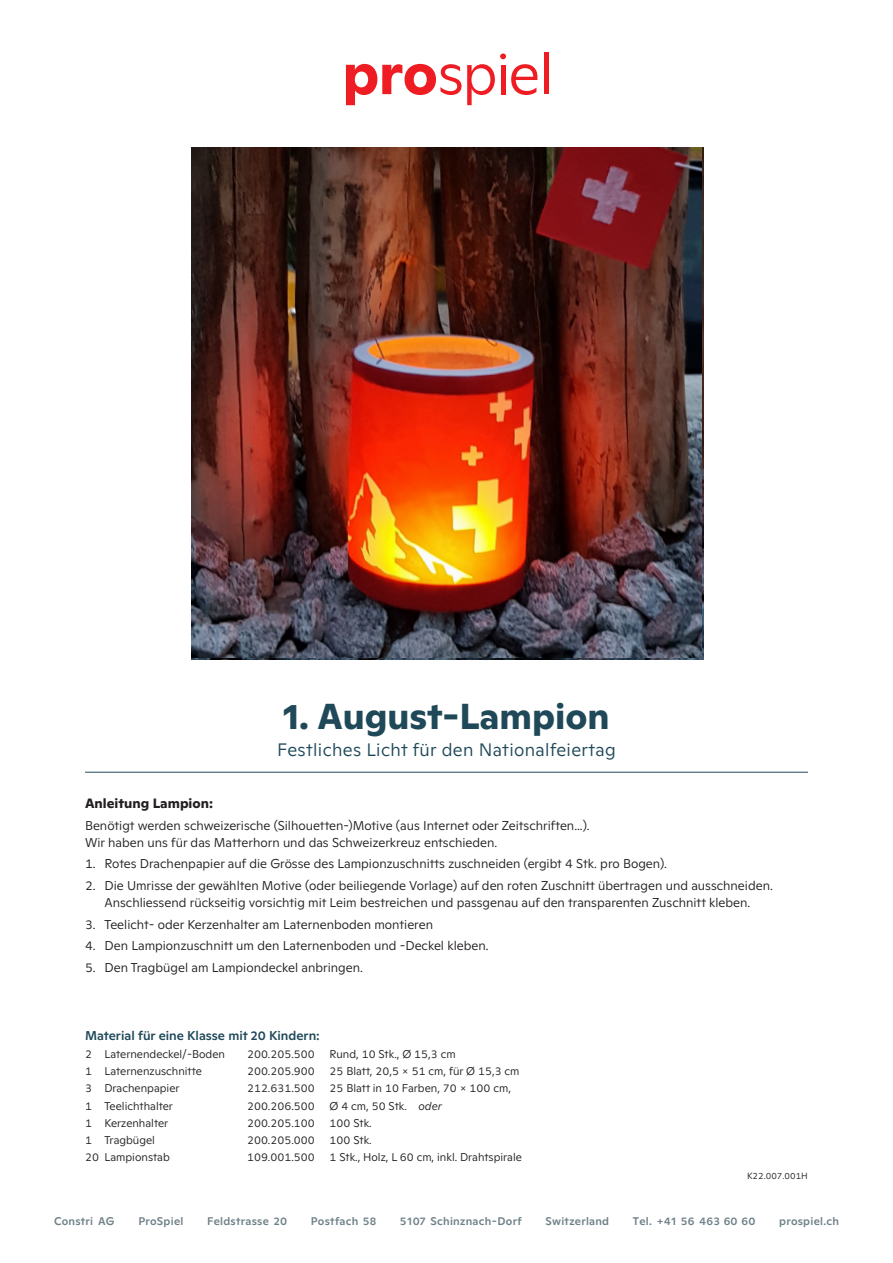
<style>
.page{position:relative;width:893px;height:1263px;background:#fff}
.page>*{position:absolute;margin:0;border:0;box-sizing:border-box;transform-origin:0 0}
.HT_rot_25_25{font:700 36px "Ginto Normal";color:#1f4959}
.Text_u_Titel_11_5{font:300 18px "Ginto Normal";letter-spacing:.02em;color:#1f4959}
.UT_9{font:700 13.5px "Ginto Normal";color:#231f20}
.GT_8_5_12{font:300 12.75px/17.2px "Ginto Normal";color:#231f20}
.Material_Titel_8_5{font:500 12.75px "Ginto Normal";color:#1f4959}
.MATERIAL{font:300 11.25px "Ginto Normal";color:#231f20}
.t1{font:500 11.1px "Ginto Normal";letter-spacing:.02em;color:#2f4953}
.MATERIAL-2{font:300 9px "Ginto Normal";color:#231f20}
.s1{font-style:italic}
</style>
<div class="page">
<svg style="left:346px;top:53px;width:191px;height:52px"></svg>
<hr style="left:544px;top:52px;width:4px;height:42px;background:#ee1d23">
<hr style="left:85px;top:772px;width:723px;height:1px;background:#1f4959">
<img style="left:191px;top:148px;width:511px;height:510px">
<p class="HT_rot_25_25" style="left:283px;top:689px;width:328px">1. August-Lampion</p>
<p class="Text_u_Titel_11_5" style="left:277px;top:737px;width:340px">Festliches Licht für den Nationalfeiertag</p>
<p class="UT_9" style="left:85px;top:793px;width:130px">Anleitung Lampion:</p>
<p class="GT_8_5_12" style="left:85px;top:815px;width:506px">Benötigt werden schweizerische (Silhouetten-)Motive (aus Internet oder Zeitschriften...).<br>Wir haben uns für das Matterhorn und das Schweizerkreuz entschieden.</p>
<p class="GT_8_5_12" style="left:85px;top:854px;width:583px">1. Rotes Drachenpapier auf die Grösse des Lampionzuschnitts zuschneiden (ergibt 4 Stk. pro Bogen).</p>
<p class="GT_8_5_12" style="left:85px;top:876px;width:689px;text-align:center">2. Die Umrisse der gewählten Motive (oder beiliegende Vorlage) auf den roten Zuschnitt übertragen und ausschneiden.<br>Anschliessend rückseitig vorsichtig mit Leim bestreichen und passgenau auf den transparenten Zuschnitt kleben.</p>
<p class="GT_8_5_12" style="left:85px;top:914px;width:349px">3. Teelicht- oder Kerzenhalter am Laternenboden montieren</p>
<p class="GT_8_5_12" style="left:85px;top:936px;width:405px">4. Den Lampionzuschnitt um den Laternenboden und -Deckel kleben.</p>
<p class="GT_8_5_12" style="left:85px;top:957px;width:279px">5. Den Tragbügel am Lampiondeckel anbringen.</p>
<p class="Material_Titel_8_5" style="left:85px;top:1026px;width:236px">Material für eine Klasse mit 20 Kindern:</p>
<p class="MATERIAL" style="left:85px;top:1046px;width:141px">2 Laternendeckel/-Boden</p>
<p class="MATERIAL" style="left:247px;top:1046px;width:69px">200.205.500</p>
<p class="MATERIAL" style="left:330px;top:1046px;width:128px">Rund, 10 Stk., Ø 15,3 cm</p>
<p class="MATERIAL" style="left:85px;top:1063px;width:118px">1 Laternenzuschnitte</p>
<p class="MATERIAL" style="left:247px;top:1063px;width:69px">200.205.900</p>
<p class="MATERIAL" style="left:330px;top:1063px;width:191px">25 Blatt, 20,5 x 51 cm, für Ø 15,3 cm</p>
<p class="MATERIAL" style="left:85px;top:1080px;width:96px">3 Drachenpapier</p>
<p class="MATERIAL" style="left:247px;top:1080px;width:69px">212.631.500</p>
<p class="MATERIAL" style="left:330px;top:1080px;width:183px">25 Blatt in 10 Farben, 70 x 100 cm,</p>
<p class="MATERIAL" style="left:85px;top:1097px;width:90px">1 Teelichthalter</p>
<p class="MATERIAL" style="left:247px;top:1097px;width:69px">200.206.500</p>
<p class="MATERIAL" style="left:330px;top:1097px;width:114px">Ø 4 cm, 50 Stk. <span class="s1">oder</span></p>
<p class="MATERIAL" style="left:85px;top:1115px;width:85px">1 Kerzenhalter</p>
<p class="MATERIAL" style="left:247px;top:1115px;width:69px">200.205.100</p>
<p class="MATERIAL" style="left:330px;top:1115px;width:44px">100 Stk.</p>
<p class="MATERIAL" style="left:85px;top:1132px;width:71px">1 Tragbügel</p>
<p class="MATERIAL" style="left:247px;top:1132px;width:69px">200.205.000</p>
<p class="MATERIAL" style="left:330px;top:1132px;width:44px">100 Stk.</p>
<p class="MATERIAL" style="left:85px;top:1149px;width:86px">20 Lampionstab</p>
<p class="MATERIAL" style="left:247px;top:1149px;width:69px">109.001.500</p>
<p class="MATERIAL" style="left:330px;top:1149px;width:194px">1 Stk., Holz, L 60 cm, inkl. Drahtspirale</p>
<p class="MATERIAL-2" style="left:747px;top:1169px;width:62px">K22.007.001H</p>
<p class="t1" style="left:54px;top:1213px;width:62px">Constri AG</p>
<p class="t1" style="left:138px;top:1213px;width:47px">ProSpiel</p>
<p class="t1" style="left:207px;top:1213px;width:81px">Feldstrasse 20</p>
<p class="t1" style="left:311px;top:1213px;width:67px">Postfach 58</p>
<p class="t1" style="left:400px;top:1213px;width:123px">5107 Schinznach-Dorf</p>
<p class="t1" style="left:545px;top:1213px;width:65px">Switzerland</p>
<p class="t1" style="left:633px;top:1213px;width:124px">Tel. +41 56 463 60 60</p>
<p class="t1" style="left:779px;top:1213px;width:61px">prospiel.ch</p>
</div>
